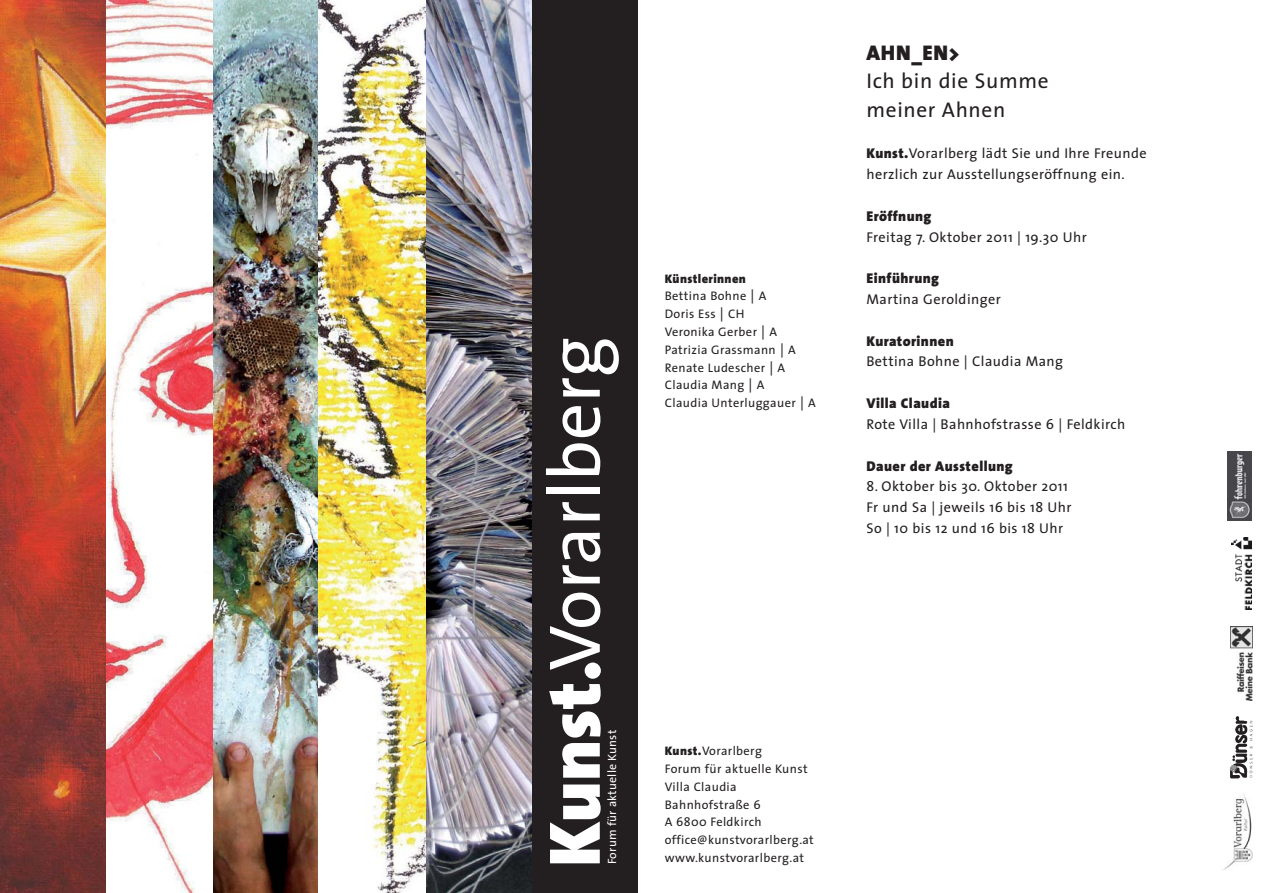
<style>
.page{position:relative;width:1263px;height:893px;background:#fff}
.page>*{position:absolute;margin:0;border:0;box-sizing:border-box;transform-origin:0 0}
.t1{font:73.8px "The Sans";color:#fff}
.t2{font:21.3px/28.5px "The Sans";letter-spacing:.03em;color:#231f20}
.t3{font:900 21.3px "The Sans";color:#231f20}
.t4{font:14.25px/20.9px "The Sans";letter-spacing:.03em;color:#231f20}
.t5{font:900 14.25px "The Sans";letter-spacing:.03em;color:#231f20}
.t6{font:12.45px/17.9px "The Sans";letter-spacing:.03em;color:#231f20}
.t7{font:12px "The Sans";letter-spacing:.02em;color:#fff}
.s1{font-weight:900}
.s2{font-size:14.25px}
</style>
<div class="page">
<div style="left:531px;top:0;width:107px;height:893px;background:#231f20"></div>
<img style="left:0;top:0;width:531px;height:893px">
<img style="left:1247px;top:720px;width:6px;height:58px">
<img style="left:1230px;top:716px;width:17px;height:63px">
<svg style="left:1230px;top:765px;width:7px;height:7px"></svg>
<img style="left:1222px;top:794px;width:31px;height:76px">
<img style="left:1230px;top:626px;width:22px;height:74px">
<img style="left:1231px;top:538px;width:20px;height:72px">
<img style="left:1228px;top:451px;width:23px;height:69px">
<h1 class="t1" style="left:513px;top:867px;width:532px;rotate:-90deg"><span class="s1">Kunst.</span>Vorarlberg</h1>
<p class="t7" style="left:602px;top:864px;width:136px;rotate:-90deg">Forum für aktuelle Kunst</p>
<p class="t6" style="left:665px;top:269px;width:153px"><span class="s1">Künstlerinnen<br></span>Bettina Bohne <span class="s2">|</span> A<br>Doris Ess <span class="s2">|</span> CH<br>Veronika Gerber <span class="s2">|</span> A<br>Patrizia Grassmann <span class="s2">|</span> A<br>Renate Ludescher <span class="s2">|</span> A<br>Claudia Mang <span class="s2">|</span> A<br>Claudia Unterluggauer <span class="s2">|</span> A</p>
<p class="t6" style="left:665px;top:742px;width:151px"><span class="s1">Kunst.</span>Vorarlberg<br>Forum für aktuelle Kunst<br>Villa Claudia<br>Bahnhofstraße 6<br>A 6800 Feldkirch office@kunstvorarlberg.at www.kunstvorarlberg.at</p>
<h2 class="t3" style="left:866px;top:35px;width:95px">AHN_EN&gt;</h2>
<h2 class="t2" style="left:866px;top:66px;width:184px">Ich bin die Summe meiner Ahnen</h2>
<p class="t4" style="left:866px;top:143px;width:282px"><span class="s1">Kunst.</span>Vorarlberg lädt Sie und Ihre Freunde herzlich zur Ausstellungseröffnung ein.</p>
<p class="t5" style="left:866px;top:204px;width:67px">Eröffnung</p>
<p class="t4" style="left:866px;top:226px;width:222px">Freitag 7. Oktober 2011 | 19.30 Uhr</p>
<p class="t5" style="left:866px;top:266px;width:74px">Einführung</p>
<p class="t4" style="left:866px;top:288px;width:136px">Martina Geroldinger</p>
<p class="t5" style="left:866px;top:329px;width:89px">Kuratorinnen</p>
<p class="t4" style="left:866px;top:351px;width:198px">Bettina Bohne | Claudia Mang</p>
<p class="t5" style="left:866px;top:391px;width:85px">Villa Claudia</p>
<p class="t4" style="left:866px;top:413px;width:260px">Rote Villa | Bahnhofstrasse 6 | Feldkirch</p>
<p class="t5" style="left:866px;top:454px;width:148px">Dauer der Ausstellung</p>
<p class="t4" style="left:866px;top:476px;width:206px">8. Oktober bis 30. Oktober 2011<br>Fr und Sa | jeweils 16 bis 18 Uhr<br>So | 10 bis 12 und 16 bis 18 Uhr</p>
</div>
